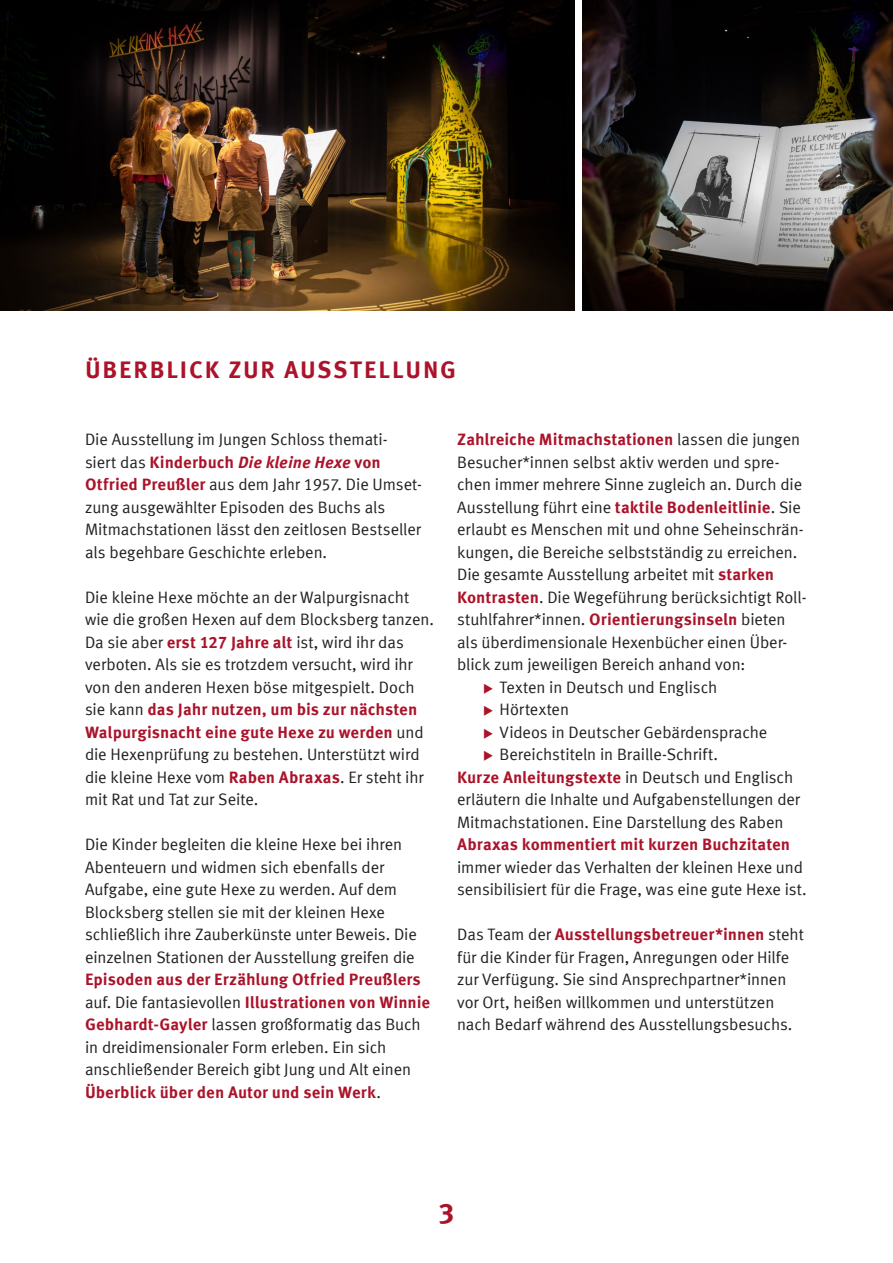
<style>
.page{position:relative;width:893px;height:1263px;background:#fff}
.page>*{position:absolute;margin:0;border:0;box-sizing:border-box;transform-origin:0 0}
.t1{font:700 28.5px "Meta Corr";color:#ab132a}
.Titel{font:700 24px "Meta Corr";letter-spacing:.075em;color:#ab132a}
.Text{font:16.5px/22.5px "Meta Corr";letter-spacing:-.005em;color:#231f20}
.s1{font-weight:700;color:#ab132a}
.s2{font-weight:700;font-style:italic;color:#ab132a}
</style>
<div class="page">
<img style="left:583px;top:0;width:310px;height:310px">
<img style="left:0;top:0;width:574px;height:310px">
<p class="Titel" style="left:85px;top:355px;width:373px">ÜBERBLICK ZUR AUSSTELLUNG</p>
<p class="Text" style="left:85px;top:428px;width:338px">Die Ausstellung im Jungen Schloss themati&shy;siert das <span class="s1">Kinderbuch</span> <span class="s2">Die kleine Hexe</span> <span class="s1">von Otfried Preußler</span> aus dem Jahr 1957. Die Umset&shy;zung ausgewählter Episoden des Buchs als Mitmachstationen lässt den zeitlosen Bestseller als begehbare Geschichte erleben.</p>
<p class="Text" style="left:85px;top:585px;width:350px">Die kleine Hexe möchte an der Walpurgisnacht wie die großen Hexen auf dem Blocksberg tanzen.<br>Da sie aber <span class="s1">erst 127 Jahre alt</span> ist, wird ihr das verboten. Als sie es trotzdem versucht, wird ihr von den anderen Hexen böse mitgespielt. Doch sie kann <span class="s1">das Jahr nutzen, um bis zur nächsten Walpurgisnacht eine gute Hexe zu werden</span> und die Hexenprüfung zu bestehen. Unterstützt wird die kleine Hexe vom <span class="s1">Raben Abraxas</span>. Er steht ihr mit Rat und Tat zur Seite.</p>
<p class="Text" style="left:85px;top:833px;width:347px">Die Kinder begleiten die kleine Hexe bei ihren Abenteuern und widmen sich ebenfalls der Aufgabe, eine gute Hexe zu werden. Auf dem Blocksberg stellen sie mit der kleinen Hexe schließlich ihre Zauberkünste unter Beweis. Die einzelnen Stationen der Ausstellung greifen die <span class="s1">Episoden aus der Erzählung Otfried Preußlers </span>auf. Die fantasievollen <span class="s1">Illustrationen von Winnie Gebhardt-Gayler</span> lassen großformatig das Buch in dreidimensionaler Form erleben. Ein sich anschließender Bereich gibt Jung und Alt einen <span class="s1">Überblick über den Autor und sein Werk</span>.</p>
<p class="Text" style="left:457px;top:428px;width:351px"><span class="s1">Zahlreiche Mitmachstationen</span> lassen die jungen Besucher*innen selbst aktiv werden und spre&shy;chen immer mehrere Sinne zugleich an. Durch die Ausstellung führt eine <span class="s1">taktile Bodenleitlinie</span>. Sie erlaubt es Menschen mit und ohne Seheinschrän&shy;kungen, die Bereiche selbstständig zu erreichen.<br>Die gesamte Ausstellung arbeitet mit <span class="s1">starken Kontrasten</span>. Die Wegeführung berücksichtigt Roll&shy;stuhlfahrer*innen. <span class="s1">Orientierungsinseln</span> bieten als überdimensionale Hexenbücher einen Über&shy;blick zum jeweiligen Bereich anhand von:</p>
<p class="Text" style="left:500px;top:675px;width:219px">Texten in Deutsch und Englisch</p>
<p class="Text" style="left:500px;top:698px;width:71px">Hörtexten</p>
<p class="Text" style="left:500px;top:720px;width:269px">Videos in Deutscher Gebärdensprache</p>
<p class="Text" style="left:500px;top:743px;width:220px">Bereichstiteln in Braille-Schrift.</p>
<p class="Text" style="left:457px;top:765px;width:351px"><span class="s1">Kurze Anleitungstexte</span> in Deutsch und Englisch erläutern die Inhalte und Aufgabenstellungen der Mitmachstationen. Eine Darstellung des Raben <span class="s1">Abraxas kommentiert mit kurzen Buchzitaten </span>immer wieder das Verhalten der kleinen Hexe und sensibilisiert für die Frage, was eine gute Hexe ist.</p>
<p class="Text" style="left:457px;top:923px;width:348px">Das Team der <span class="s1">Ausstellungsbetreuer*innen</span> steht für die Kinder für Fragen, Anregungen oder Hilfe zur Verfügung. Sie sind Ansprechpartner*innen vor Ort, heißen willkommen und unterstützen nach Bedarf während des Ausstellungsbesuchs.</p>
<h1 class="t1" style="left:438px;top:1196px;width:18px">3</h1>
</div>
